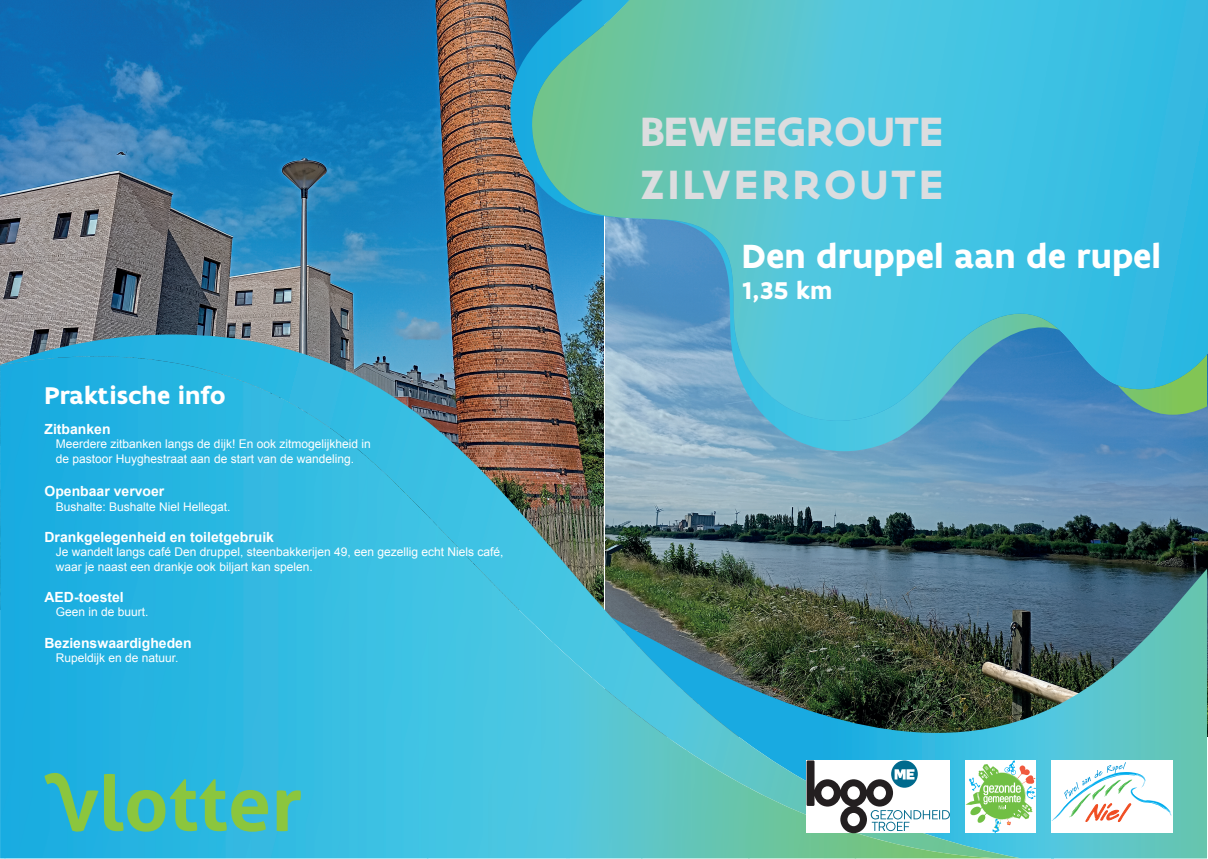
<style>
.page{position:relative;width:1208px;height:859px;background:#fff}
.page>*{position:absolute;margin:0;border:0;box-sizing:border-box;transform-origin:0 0}
.t1{font:700 44px/52.8px "Flanders Art Sans";color:#dcdddf}
.t2{font:700 36px "Flanders Art Sans";color:#fff}
.t3{font:700 26px "Flanders Art Sans";color:#fff}
.t4{font:700 14px "Arial";color:#fff}
.t5{font:12px/14.4px "Arial";color:#fff}
</style>
<div class="page">
<img style="left:0;top:0;width:509px;height:334px">
<img style="left:1020px;top:426px;width:188px;height:311px">
<svg style="left:1020px;top:569px;width:187px;height:289px;background:#529b9e"></svg>
<img style="left:0;top:334px;width:1020px;height:524px">
<img style="left:509px;top:0;width:698px;height:451px">
<svg style="left:0;top:858px;width:823px;height:1px"></svg>
<img style="left:823px;top:858px;width:178px;height:1px">
<img style="left:0;top:463px;width:428px;height:395px">
<img style="left:427px;top:678px;width:215px;height:180px">
<img style="left:641px;top:750px;width:108px;height:108px">
<img style="left:748px;top:787px;width:106px;height:71px">
<img style="left:854px;top:832px;width:144px;height:26px">
<img style="left:641px;top:718px;width:47px;height:33px">
<div style="left:427px;top:570px;width:108px;height:109px;background:#44c5e3"></div>
<div style="left:534px;top:642px;width:60px;height:37px;background:#4dc7e1"></div>
<img style="left:534px;top:624px;width:20px;height:20px">
<div style="left:427px;top:535px;width:55px;height:37px;background:#41c4e4"></div>
<img style="left:427px;top:515px;width:20px;height:21px">
<img style="left:0;top:356px;width:286px;height:108px">
<div style="left:284px;top:400px;width:73px;height:64px;background:#33bbe2"></div>
<img style="left:356px;top:448px;width:19px;height:16px">
<svg style="left:531px;top:0;width:677px;height:426px;background:#4db7cd"></svg>
<svg style="left:45px;top:772px;width:223px;height:61px;background:#4bbaa4"></svg>
<svg style="left:277px;top:790px;width:24px;height:41px"></svg>
<div style="left:1051px;top:760px;width:122px;height:73px;background:#fff"></div>
<svg style="left:1051px;top:762px;width:120px;height:60px"></svg>
<svg style="left:965px;top:760px;width:71px;height:73px"></svg>
<svg style="left:806px;top:760px;width:144px;height:73px"></svg>
<h3 class="t3" style="left:45px;top:379px;width:183px">Praktische info</h3>
<p class="t4" style="left:45px;top:420px;width:68px">Zitbanken</p>
<p class="t5" style="left:56px;top:437px;width:316px">Meerdere zitbanken langs de dijk! En ook zitmogelijkheid in de pastoor Huyghestraat aan de start van de wandeling.</p>
<p class="t4" style="left:45px;top:482px;width:121px">Openbaar vervoer</p>
<p class="t5" style="left:56px;top:499px;width:176px">Bushalte: Bushalte Niel Hellegat.</p>
<p class="t4" style="left:45px;top:528px;width:231px">Drankgelegenheid en toiletgebruik</p>
<p class="t5" style="left:56px;top:545px;width:449px">Je wandelt langs café Den druppel, steenbakkerijen 49, een gezellig echt Niels café, waar je naast een drankje ook biljart kan spelen.</p>
<p class="t4" style="left:45px;top:588px;width:81px">AED-toestel</p>
<p class="t5" style="left:56px;top:605px;width:94px">Geen in de buurt.</p>
<p class="t4" style="left:45px;top:633px;width:149px">Bezienswaardigheden</p>
<p class="t5" style="left:56px;top:651px;width:124px">Rupeldijk en de natuur.</p>
<h1 class="t1" style="left:640px;top:106px;width:305px">BEWEEGROUTE<br>ZILVERROUTE</h1>
<h2 class="t2" style="left:742px;top:233px;width:421px">Den druppel aan de rupel</h2>
<h3 class="t3" style="left:742px;top:274px;width:92px">1,35 km</h3>
</div>
